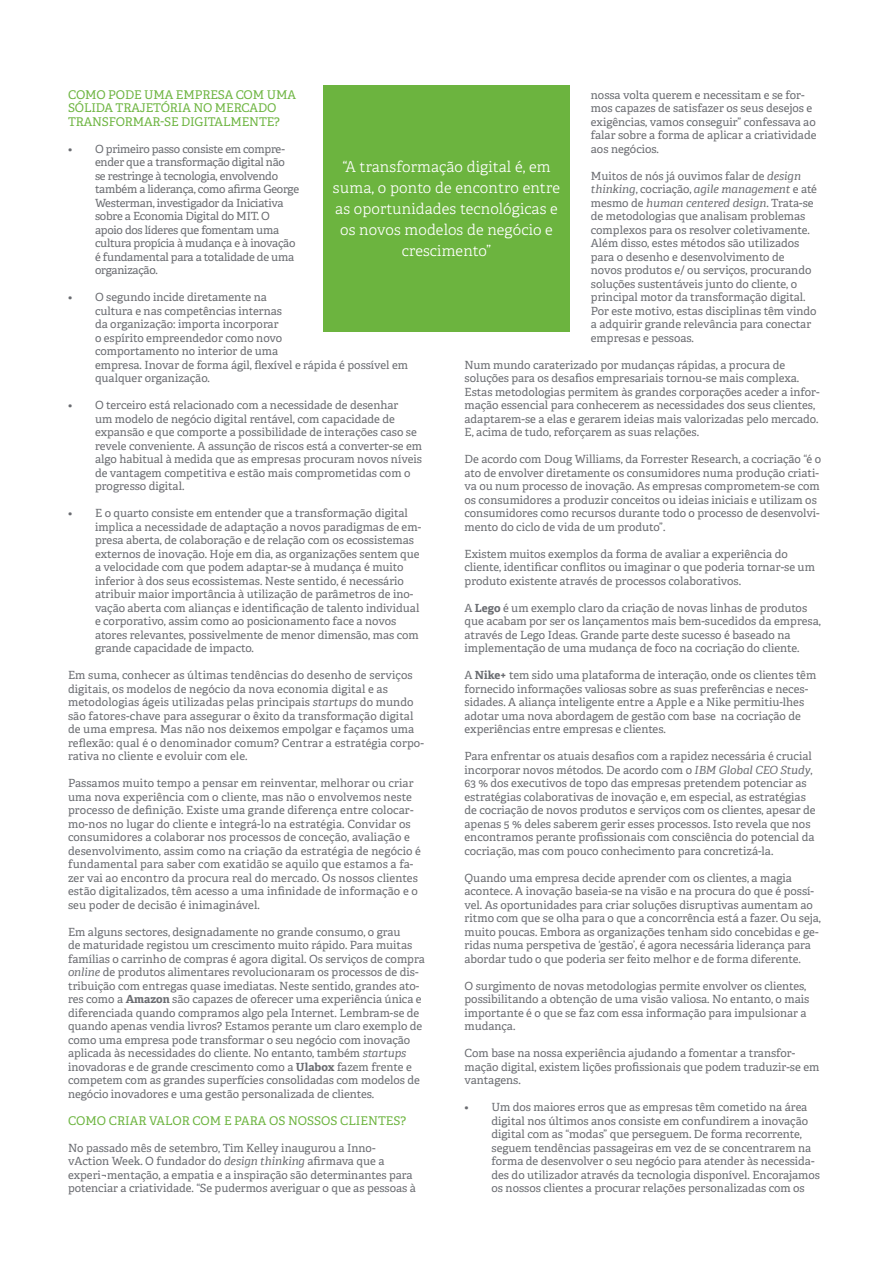
<style>
.page{position:relative;width:893px;height:1263px;background:#fff}
.page>*{position:absolute;margin:0;border:0;box-sizing:border-box;transform-origin:0 0}
.Destacado_cuadrado_v{font:300 15px/21px "Adelle";letter-spacing:.01em;color:#fff;text-align:center}
.Subtítulo{font:12px/13.5px "Adelle";letter-spacing:-.01em;color:#6cb43f}
.Texto_corrido{font:11.25px/13.5px "Adelle";color:#6a6c71}
.Texto_corrido-2{font:11.25px/13.5px "Adelle";letter-spacing:-.02em;color:#6a6c71}
.s1{font-style:italic}
.s2{font-weight:700}
</style>
<div class="page">
<div style="left:323px;top:85px;width:247px;height:247px;background:#6cb43f"></div>
<p class="Subtítulo" style="left:68px;top:87px;width:229px">COMO PODE UMA EMPRESA COM UMA<br>SÓLIDA TRAJETÓRIA NO MERCADO<br>TRANSFORMAR-SE DIGITALMENTE?</p>
<p class="Texto_corrido-2" style="left:95px;top:141px;width:206px;text-indent:-27px">• O primeiro passo consiste em compre&shy;ender que a transformação digital não<br>se restringe à tecnologia, envolvendo também a liderança, como afirma George Westerman, investigador da Iniciativa sobre a Economia Digital do MIT. O apoio dos líderes que fomentam uma cultura propícia à mudança e à inovação é fundamental para a totalidade de uma organização.</p>
<p class="Texto_corrido" style="left:95px;top:290px;width:315px;text-indent:-27px">• O segundo incide diretamente na<br>cultura e nas competências internas<br>da organização: importa incorporar<br>o espírito empreendedor como novo<br>comportamento no interior de uma<br>empresa. Inovar de forma ágil, flexível e rápida é possível em qualquer organização.</p>
<p class="Texto_corrido" style="left:95px;top:398px;width:329px;text-indent:-27px">• O terceiro está relacionado com a necessidade de desenhar<br>um modelo de negócio digital rentável, com capacidade de expansão e que comporte a possibilidade de interações caso se revele conveniente. A assunção de riscos está a converter-se em algo habitual à medida que as empresas procuram novos níveis de vantagem competitiva e estão mais comprometidas com o progresso digital.</p>
<p class="Texto_corrido" style="left:95px;top:506px;width:328px;text-indent:-27px">• E o quarto consiste em entender que a transformação digital implica a necessidade de adaptação a novos paradigmas de em&shy;presa aberta, de colaboração e de relação com os ecossistemas externos de inovação. Hoje em dia, as organizações sentem que a velocidade com que podem adaptar-se à mudança é muito inferior à dos seus ecossistemas. Neste sentido, é necessário atribuir maior importância à utilização de parâmetros de ino&shy;vação aberta com alianças e identificação de talento individual e corporativo, assim como ao posicionamento face a novos atores relevantes, possivelmente de menor dimensão, mas com grande capacidade de impacto.</p>
<p class="Texto_corrido" style="left:68px;top:668px;width:357px">Em suma, conhecer as últimas tendências do desenho de serviços digitais, os modelos de negócio da nova economia digital e as metodologias ágeis utilizadas pelas principais <span class="s1">startups</span> do mundo são fatores-chave para assegurar o êxito da transformação digital de uma empresa. Mas não nos deixemos empolgar e façamos uma reflexão: qual é o denominador comum? Centrar a estratégia corpo&shy;rativa no cliente e evoluir com ele.</p>
<p class="Texto_corrido" style="left:68px;top:776px;width:354px">Passamos muito tempo a pensar em reinventar, melhorar ou criar uma nova experiência com o cliente, mas não o envolvemos neste processo de definição. Existe uma grande diferença entre colocar&shy;mo-nos no lugar do cliente e integrá-lo na estratégia. Convidar os consumidores a colaborar nos processos de conceção, avaliação e desenvolvimento, assim como na criação da estratégia de negócio é fundamental para saber com exatidão se aquilo que estamos a fa&shy;zer vai ao encontro da procura real do mercado. Os nossos clientes estão digitalizados, têm acesso a uma infinidade de informação e o seu poder de decisão é inimaginável.</p>
<p class="Texto_corrido" style="left:68px;top:924px;width:358px">Em alguns sectores, designadamente no grande consumo, o grau<br>de maturidade registou um crescimento muito rápido. Para muitas famílias o carrinho de compras é agora digital. Os serviços de compra <span class="s1">online</span> de produtos alimentares revolucionaram os processos de dis&shy;tribuição com entregas quase imediatas. Neste sentido, grandes ato&shy;res como a <span class="s2">Amazon</span> são capazes de oferecer uma experiência única e diferenciada quando compramos algo pela Internet. Lembram-se de quando apenas vendia livros? Estamos perante um claro exemplo de como uma empresa pode transformar o seu negócio com inovação aplicada às necessidades do cliente. No entanto, também <span class="s1">startups </span>inovadoras e de grande crescimento como a <span class="s2">Ulabox</span> fazem frente e competem com as grandes superfícies consolidadas com modelos de negócio inovadores e uma gestão personalizada de clientes.</p>
<p class="Subtítulo" style="left:68px;top:1113px;width:340px">COMO CRIAR VALOR COM E PARA OS NOSSOS CLIENTES?</p>
<p class="Texto_corrido" style="left:68px;top:1140px;width:349px">No passado mês de setembro, Tim Kelley inaugurou a Inno&shy;vAction Week. O fundador do <span class="s1">design thinking</span> afirmava que a experi¬mentação, a empatia e a inspiração são determinantes para potenciar a criatividade. “Se pudermos averiguar o que as pessoas à</p>
<p class="Texto_corrido" style="left:591px;top:87px;width:227px">nossa volta querem e necessitam e se for&shy;mos capazes de satisfazer os seus desejos e exigências, vamos conseguir” confessava ao falar sobre a forma de aplicar a criatividade aos negócios.</p>
<p class="Texto_corrido" style="left:591px;top:168px;width:228px">Muitos de nós já ouvimos falar de <span class="s1">design thinking</span>, cocriação, <span class="s1">agile management</span> e até mesmo de <span class="s1">human centered design</span>. Trata-se de metodologias que analisam problemas complexos para os resolver coletivamente.<br>Além disso, estes métodos são utilizados para o desenho e desenvolvimento de novos produtos e/ ou serviços, procurando soluções sustentáveis junto do cliente, o principal motor da transformação digital.<br>Por este motivo, estas disciplinas têm vindo a adquirir grande relevância para conectar empresas e pessoas.</p>
<p class="Texto_corrido" style="left:465px;top:357px;width:357px">Num mundo caraterizado por mudanças rápidas, a procura de soluções para os desafios empresariais tornou-se mais complexa.<br>Estas metodologias permitem às grandes corporações aceder a infor&shy;mação essencial para conhecerem as necessidades dos seus clientes, adaptarem-se a elas e gerarem ideias mais valorizadas pelo mercado.<br>E, acima de tudo, reforçarem as suas relações.</p>
<p class="Texto_corrido" style="left:465px;top:452px;width:358px">De acordo com Doug Williams, da Forrester Research, a cocriação “é o ato de envolver diretamente os consumidores numa produção criati&shy;va ou num processo de inovação. As empresas comprometem-se com os consumidores a produzir conceitos ou ideias iniciais e utilizam os consumidores como recursos durante todo o processo de desenvolvi&shy;mento do ciclo de vida de um produto”.</p>
<p class="Texto_corrido" style="left:465px;top:546px;width:352px">Existem muitos exemplos da forma de avaliar a experiência do cliente, identificar conflitos ou imaginar o que poderia tornar-se um produto existente através de processos colaborativos.</p>
<p class="Texto_corrido" style="left:465px;top:600px;width:358px">A <span class="s2">Lego</span> é um exemplo claro da criação de novas linhas de produtos que acabam por ser os lançamentos mais bem-sucedidos da empresa, através de Lego Ideas. Grande parte deste sucesso é baseado na implementação de uma mudança de foco na cocriação do cliente.</p>
<p class="Texto_corrido" style="left:465px;top:668px;width:353px">A <span class="s2">Nike+</span> tem sido uma plataforma de interação, onde os clientes têm fornecido informações valiosas sobre as suas preferências e neces&shy;sidades. A aliança inteligente entre a Apple e a Nike permitiu-lhes adotar uma nova abordagem de gestão com base na cocriação de experiências entre empresas e clientes.</p>
<p class="Texto_corrido" style="left:465px;top:749px;width:353px">Para enfrentar os atuais desafios com a rapidez necessária é crucial incorporar novos métodos. De acordo com o <span class="s1">IBM Global CEO Study</span>, 63 % dos executivos de topo das empresas pretendem potenciar as estratégias colaborativas de inovação e, em especial, as estratégias de cocriação de novos produtos e serviços com os clientes, apesar de apenas 5 % deles saberem gerir esses processos. Isto revela que nos encontramos perante profissionais com consciência do potencial da cocriação, mas com pouco conhecimento para concretizá-la.</p>
<p class="Texto_corrido" style="left:465px;top:870px;width:358px">Quando uma empresa decide aprender com os clientes, a magia acontece. A inovação baseia-se na visão e na procura do que é possí&shy;vel. As oportunidades para criar soluções disruptivas aumentam ao ritmo com que se olha para o que a concorrência está a fazer. Ou seja, muito poucas. Embora as organizações tenham sido concebidas e ge&shy;ridas numa perspetiva de ‘gestão’, é agora necessária liderança para abordar tudo o que poderia ser feito melhor e de forma diferente.</p>
<p class="Texto_corrido" style="left:465px;top:978px;width:346px">O surgimento de novas metodologias permite envolver os clientes, possibilitando a obtenção de uma visão valiosa. No entanto, o mais importante é o que se faz com essa informação para impulsionar a mudança.</p>
<p class="Texto_corrido" style="left:465px;top:1046px;width:356px">Com base na nossa experiência ajudando a fomentar a transfor&shy;mação digital, existem lições profissionais que podem traduzir-se em vantagens.</p>
<p class="Texto_corrido" style="left:492px;top:1100px;width:330px;text-indent:-27px">• Um dos maiores erros que as empresas têm cometido na área digital nos últimos anos consiste em confundirem a inovação digital com as “modas” que perseguem. De forma recorrente, seguem tendências passageiras em vez de se concentrarem na forma de desenvolver o seu negócio para atender às necessida&shy;des do utilizador através da tecnologia disponível. Encorajamos os nossos clientes a procurar relações personalizadas com os</p>
<p class="Destacado_cuadrado_v" style="left:333px;top:156px;width:229px">“A transformação digital é, em suma, o ponto de encontro entre as oportunidades tecnológicas e os novos modelos de negócio e crescimento”</p>
</div>
